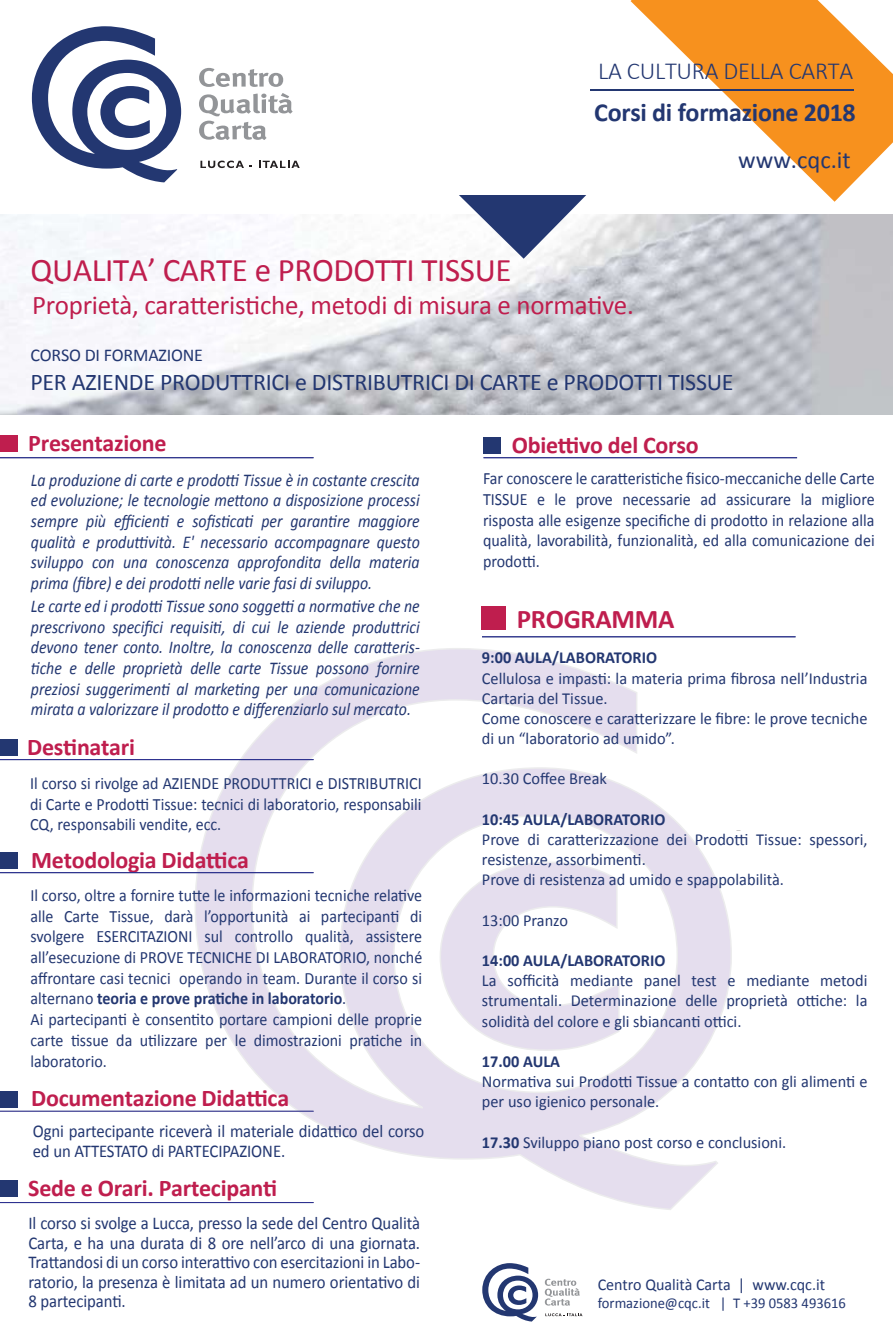
<style>
.page{position:relative;width:893px;height:1340px;background:#fff}
.page>*{position:absolute;margin:0;border:0;box-sizing:border-box;transform-origin:0 0}
.t1{font:33px "Calibri";letter-spacing:-.01em;color:#bf1e4e}
.t2{font:27px "Calibri";letter-spacing:-.01em;color:#bf1e4e}
.t3{font:700 27px "Calibri";letter-spacing:-.01em;color:#bf1e4e}
.t4{font:700 26.1px "Calibri";letter-spacing:-.01em;color:#233771}
.t5{font:300 24.6px "Calibri";letter-spacing:-.01em;color:#233771}
.t6{font:24.6px "Calibri";color:#233771}
.t7{font:700 24px "Calibri";letter-spacing:-.01em;color:#bf1e4e}
.t8{font:24px "Calibri";letter-spacing:-.01em;color:#233771}
.t9{font:italic 18px/20.5px "Calibri";color:#233771;text-align:justify;scale:.88 1}
.t10{font:18px/19.5px "Calibri";letter-spacing:-.005em;color:#233771;text-align:justify;scale:.93 1}
.t11{font:18px "Calibri";letter-spacing:-.005em;color:#233771}
.t12{font:17.25px/20.7px "Calibri";color:#233771;text-align:justify;scale:.93 1}
.t13{font:16.8px/20.1px "Calibri";color:#233771}
.t14{font:700 16.8px "Calibri";color:#233771}
.t15{font:16.5px "Calibri";color:#233771}
.t16{font:15px "Calibri";color:#233771}
.s1{font-weight:700}
</style>
<div class="page">
<svg style="left:195px;top:648px;width:537px;height:562px"></svg>
<svg style="left:439px;top:860px;width:182px;height:191px"></svg>
<svg style="left:545px;top:1278px;width:35px;height:27px"></svg>
<svg style="left:545px;top:1313px;width:37px;height:3px"></svg>
<svg style="left:482px;top:1263px;width:56px;height:58px"></svg>
<div style="left:0;top:1090px;width:17px;height:17px;background:#233771"></div>
<hr style="left:0;top:1110px;width:314px;height:1px;background:#5b57a6">
<div style="left:0;top:852px;width:17px;height:17px;background:#233771"></div>
<hr style="left:0;top:872px;width:314px;height:1px;background:#2e3192">
<div style="left:0;top:739px;width:17px;height:17px;background:#233771"></div>
<hr style="left:0;top:759px;width:314px;height:1px;background:#2e3192">
<div style="left:483px;top:437px;width:18px;height:17px;background:#233771"></div>
<hr style="left:483px;top:457px;width:314px;height:1px;background:#2e3192">
<div style="left:0;top:435px;width:17px;height:17px;background:#bf1e4e"></div>
<hr style="left:0;top:457px;width:314px;height:1px;background:#2e3192">
<div style="left:0;top:1179px;width:17px;height:17px;background:#233771"></div>
<hr style="left:0;top:1202px;width:314px;height:1px;background:#2e3192">
<hr style="left:482px;top:636px;width:313px;height:1px;background:#2e3192">
<div style="left:481px;top:606px;width:25px;height:24px;background:#bf1e4e"></div>
<svg style="left:199px;top:68px;width:84px;height:19px"></svg>
<svg style="left:199px;top:93px;width:94px;height:47px"></svg>
<svg style="left:200px;top:161px;width:52px;height:7px"></svg>
<svg style="left:259px;top:161px;width:41px;height:7px"></svg>
<svg style="left:32px;top:26px;width:149px;height:156px"></svg>
<svg style="left:451px;top:195px;width:144px;height:64px"></svg>
<svg style="left:631px;top:0;width:262px;height:202px;fill:#f7911e"></svg>
<hr style="left:591px;top:90px;width:263px;height:1px;background:#233771">
<h3 class="t5" style="left:598px;top:55px;width:257px">LA CULTURA DELLA CARTA</h3>
<h3 class="t4" style="left:594px;top:96px;width:263px">Corsi di formazione 2018</h3>
<h1 class="t1" style="left:30px;top:249px;width:483px">QUALITA’ CARTE e PRODOTTI TISSUE</h1>
<h2 class="t2" style="left:32px;top:288px;width:603px">Proprietà, caratteristiche, metodi di misura e normative.</h2>
<h3 class="t6" style="left:738px;top:145px;width:114px">www.cqc.it</h3>
<p class="t11" style="left:30px;top:344px;width:174px">CORSO DI FORMAZIONE</p>
<h3 class="t8" style="left:30px;top:367px;width:705px">PER AZIENDE PRODUTTRICI e DISTRIBUTRICI DI CARTE e PRODOTTI TISSUE</h3>
<h3 class="t7" style="left:28px;top:428px;width:140px">Presentazione</h3>
<h3 class="t7" style="left:512px;top:430px;width:188px">Obiettivo del Corso</h3>
<p class="t9" style="left:31px;top:469px;width:443px">La produzione di carte e prodotti Tissue è in costante crescita ed evoluzione; le tecnologie mettono a disposizione processi sempre più efficienti e sofisticati per garantire maggiore qualità e produttività. E' necessario accompagnare questo sviluppo con una conoscenza approfondita della materia prima (fibre) e dei prodotti nelle varie fasi di sviluppo.</p>
<p class="t9" style="left:31px;top:595px;width:444px">Le carte ed i prodotti Tissue sono soggetti a normative che ne prescrivono specifici requisiti, di cui le aziende produttrici devono tener conto. Inoltre, la conoscenza delle caratteris&shy;tiche e delle proprietà delle carte Tissue possono fornire preziosi suggerimenti al marketing per una comunicazione mirata a valorizzare il prodotto e differenziarlo sul mercato.</p>
<h3 class="t7" style="left:27px;top:732px;width:109px">Destinatari</h3>
<p class="t12" style="left:30px;top:773px;width:423px">Il corso si rivolge ad AZIENDE PRODUTTRICI e DISTRIBUTRICI di Carte e Prodotti Tissue: tecnici di laboratorio, responsabili CQ, responsabili vendite, ecc.</p>
<h3 class="t7" style="left:31px;top:844px;width:219px">Metodologia Didattica</h3>
<p class="t12" style="left:31px;top:885px;width:423px;text-align:left">Il corso, oltre a fornire tutte le informazioni tecniche relative alle Carte Tissue, darà l’opportunità ai partecipanti di svolgere ESERCITAZIONI sul controllo qualità, assistere all’esecuzione di PROVE TECNICHE DI LABORATORIO, nonché affrontare casi tecnici operando in team. Durante il corso si alternano <span class="s1">teoria e prove pratiche in laboratorio</span>.<br>Ai partecipanti è consentito portare campioni delle proprie carte tissue da utilizzare per le dimostrazioni pratiche in laboratorio.</p>
<h3 class="t7" style="left:31px;top:1082px;width:259px">Documentazione Didattica</h3>
<p class="t10" style="left:33px;top:1121px;width:423px">Ogni partecipante riceverà il materiale didattico del corso ed un ATTESTATO di PARTECIPAZIONE.</p>
<h3 class="t7" style="left:28px;top:1172px;width:250px">Sede e Orari. Partecipanti</h3>
<p class="t10" style="left:28px;top:1213px;width:423px">Il corso si svolge a Lucca, presso la sede del Centro Qualità Carta, e ha una durata di 8 ore nell’arco di una giornata.<br>Trattandosi di un corso interattivo con esercitazioni in Labo&shy;ratorio, la presenza è limitata ad un numero orientativo di 8 partecipanti.</p>
<p class="t12" style="left:483px;top:468px;width:423px">Far conoscere le caratteristiche fisico-meccaniche delle Carte TISSUE e le prove necessarie ad assicurare la migliore risposta alle esigenze specifiche di prodotto in relazione alla qualità, lavorabilità, funzionalità, ed alla comunicazione dei prodotti.</p>
<h2 class="t3" style="left:517px;top:601px;width:159px">PROGRAMMA</h2>
<p class="t14" style="left:482px;top:647px;width:177px">9:00 AULA/LABORATORIO</p>
<p class="t13" style="left:482px;top:668px;width:387px">Cellulosa e impasti: la materia prima fibrosa nell’Industria Cartaria del Tissue.<br>Come conoscere e caratterizzare le fibre: le prove tecniche di un “laboratorio ad umido”.</p>
<p class="t13" style="left:482px;top:769px;width:126px">10.30 Coffee Break</p>
<p class="t14" style="left:482px;top:808px;width:185px">10:45 AULA/LABORATORIO</p>
<p class="t13" style="left:482px;top:829px;width:387px">Prove di caratterizzazione dei Prodotti Tissue: spessori, resistenze, assorbimenti.<br>Prove di resistenza ad umido e spappolabilità.</p>
<p class="t13" style="left:482px;top:910px;width:88px">13:00 Pranzo</p>
<p class="t14" style="left:482px;top:949px;width:185px">14:00 AULA/LABORATORIO</p>
<p class="t13" style="left:482px;top:970px;width:387px;text-align:justify">La sofficità mediante panel test e mediante metodi strumentali. Determinazione delle proprietà ottiche: la solidità del colore e gli sbiancanti ottici.</p>
<p class="t14" style="left:482px;top:1050px;width:80px">17.00 AULA</p>
<p class="t13" style="left:482px;top:1071px;width:387px">Normativa sui Prodotti Tissue a contatto con gli alimenti e per uso igienico personale.</p>
<p class="t13" style="left:482px;top:1131px;width:306px"><span class="s1">17.30</span> Sviluppo piano post corso e conclusioni.</p>
<p class="t15" style="left:598px;top:1273px;width:229px">Centro Qualità Carta | www.cqc.it</p>
<p class="t16" style="left:598px;top:1293px;width:250px">formazione@cqc.it | T +39 0583 493616</p>
</div>
